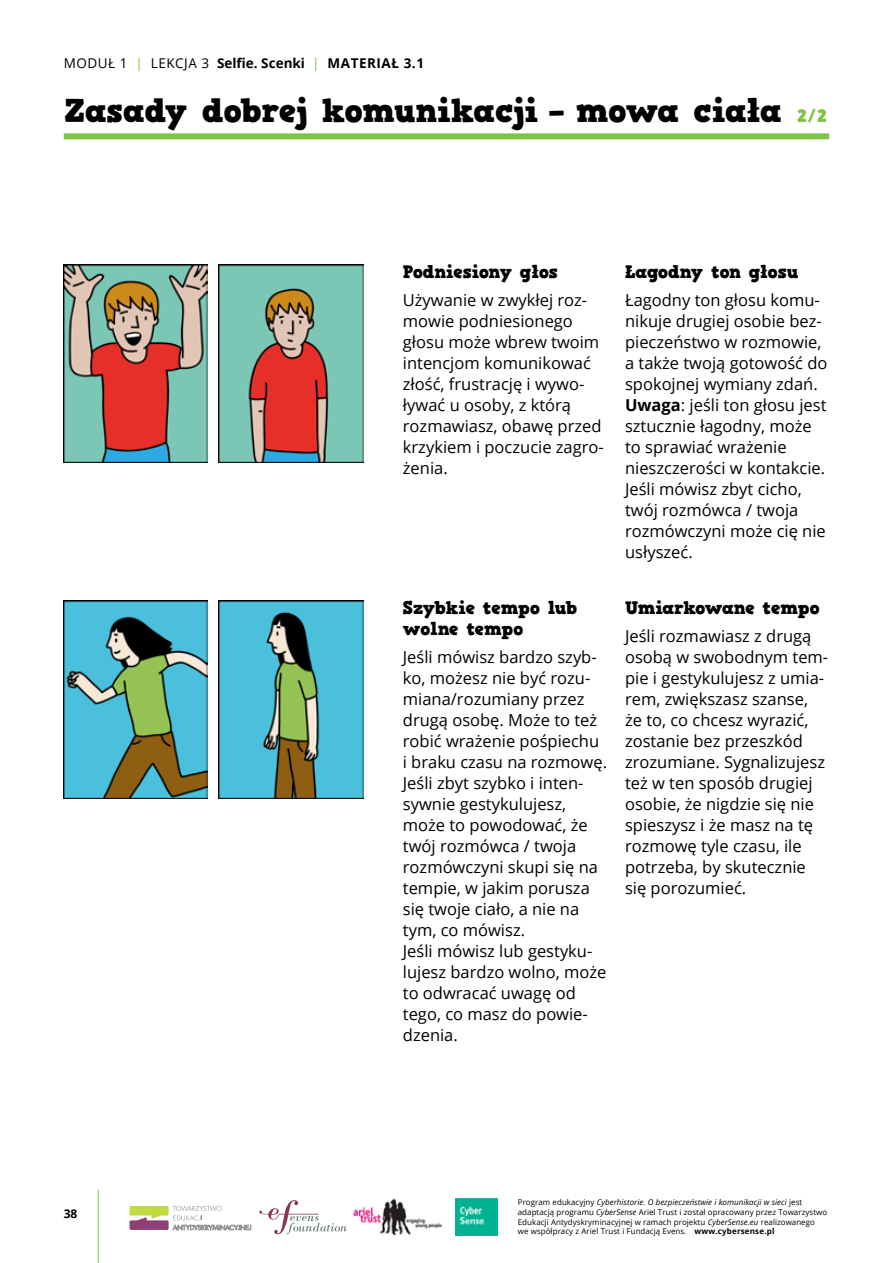
<style>
.page{position:relative;width:893px;height:1263px;background:#fff}
.page>*{position:absolute;margin:0;border:0;box-sizing:border-box;transform-origin:0 0}
.t1{font:33px "HVD Comic Serif Pro";letter-spacing:.005em;color:#000}
.t2{font:18px/21px "HVD Comic Serif Pro";color:#000}
.t3{font:18px "HVD Comic Serif Pro";letter-spacing:-.02em;color:#000}
.t4{font:16.5px/21px "Open Sans";color:#000}
.t5{font:700 13.5px "Open Sans";letter-spacing:.02em;color:#000}
.t6{font:700 12px "Open Sans";color:#000}
.t7{font:7.95px/9.8px "Open Sans";letter-spacing:.005em;color:#000}
.s1{font-weight:400}
.s2{font-weight:400;color:#80c342}
.s3{font-size:18px;color:#80c342}
.s4{font-weight:700}
.s5{font-style:italic}
</style>
<div class="page">
<div style="left:64px;top:133px;width:765px;height:6px;background:#80c342"></div>
<hr style="left:98px;top:1190px;width:1px;height:73px;background:#80c342">
<img style="left:353px;top:1198px;width:89px;height:38px">
<img style="left:456px;top:1198px;width:42px;height:37px">
<svg style="left:130px;top:1206px;width:121px;height:24px"></svg>
<svg style="left:259px;top:1200px;width:88px;height:34px"></svg>
<img style="left:64px;top:264px;width:144px;height:198px">
<img style="left:219px;top:264px;width:144px;height:198px">
<img style="left:64px;top:600px;width:144px;height:198px">
<img style="left:219px;top:600px;width:144px;height:198px">
<p class="t5" style="left:64px;top:54px;width:362px"><span class="s1">moduł 1</span> <span class="s2">|</span> <span class="s1">LEKCJA 3</span> Selfie. Scenki <span class="s2">|</span> materiał 3.1</p>
<h1 class="t1" style="left:64px;top:88px;width:764px">Zasady dobrej komunikacji – mowa ciała <span class="s3">2/2</span></h1>
<p class="t2" style="left:403px;top:261px;width:157px">Podniesiony głos</p>
<p class="t4" style="left:403px;top:289px;width:202px">U żywanie w zwykłej roz&shy;mowie podniesionego głosu może wbrew twoim intencjom komunikować złość, frustrację i wywo&shy;ływać u osoby, z którą rozmawiasz, obawę przed krzykiem i poczucie zagro&shy;żenia.</p>
<p class="t2" style="left:403px;top:597px;width:176px">Szybkie tempo lub wolne tempo</p>
<p class="t4" style="left:403px;top:646px;width:206px">Jeśli mówisz bardzo szyb&shy;ko, możesz nie być rozu&shy;miana/rozumiany przez drugą osobę. M oże to też robić wrażenie pośpiechu i braku czasu na rozmowę.<br>Jeśli zbyt szybko i inten&shy;sywnie gestykulujesz, może to powodować, że twój rozmówca / twoja rozmówczyni skupi się na tempie, w jakim porusza się twoje ciało, a nie na tym, co mówisz.<br>Jeśli mówisz lub gestyku&shy;lujesz bardzo wolno, może to odwracać uwagę od tego, co masz do powie&shy;dzenia.</p>
<p class="t2" style="left:625px;top:261px;width:175px">Łagodny ton głosu</p>
<p class="t4" style="left:625px;top:289px;width:204px">Łagodny ton głosu komu&shy;nikuje drugiej osobie bez&shy;pieczeństwo w rozmowie, a także twoją gotowość do spokojnej wymiany zdań.<br><span class="s4">Uwaga</span>: jeśli ton głosu jest sztucznie łagodny, może to sprawiać wrażenie nieszczerości w kontakcie.<br>Jeśli mówisz zbyt cicho, twój rozmówca / twoja rozmówczyni może cię nie usłyszeć.</p>
<p class="t3" style="left:625px;top:595px;width:196px">Umiarkowane tempo</p>
<p class="t4" style="left:625px;top:625px;width:205px">Jeśli rozmawiasz z drugą osobą w swobodnym tem&shy;pie i gestykulujesz z umia&shy;rem, zwiększasz szanse, że to, co chcesz wyrazić, zostanie bez przeszkód zrozumiane. Sygnalizujesz też w ten sposób drugiej osobie, że nigdzie się nie spieszysz i że masz na tę rozmowę tyle czasu, ile potrzeba, by skutecznie się porozumieć.</p>
<p class="t6" style="left:64px;top:1205px;width:15px">38</p>
<p class="t7" style="left:518px;top:1197px;width:311px">Program edukacyjny <span class="s5">Cyberhistorie. O bezpieczeństwie i komunikacji w sieci</span> jest adaptacją programu <span class="s5">CyberSense</span> Ariel Trust i został opracowany przez Towarzystwo Edukacji Antydyskryminacyjnej w ramach projektu <span class="s5">CyberSense.eu</span> realizowanego we współpracy z Ariel Trust i Fundacją Evens. <span class="s4">www.cybersense.pl</span></p>
</div>
